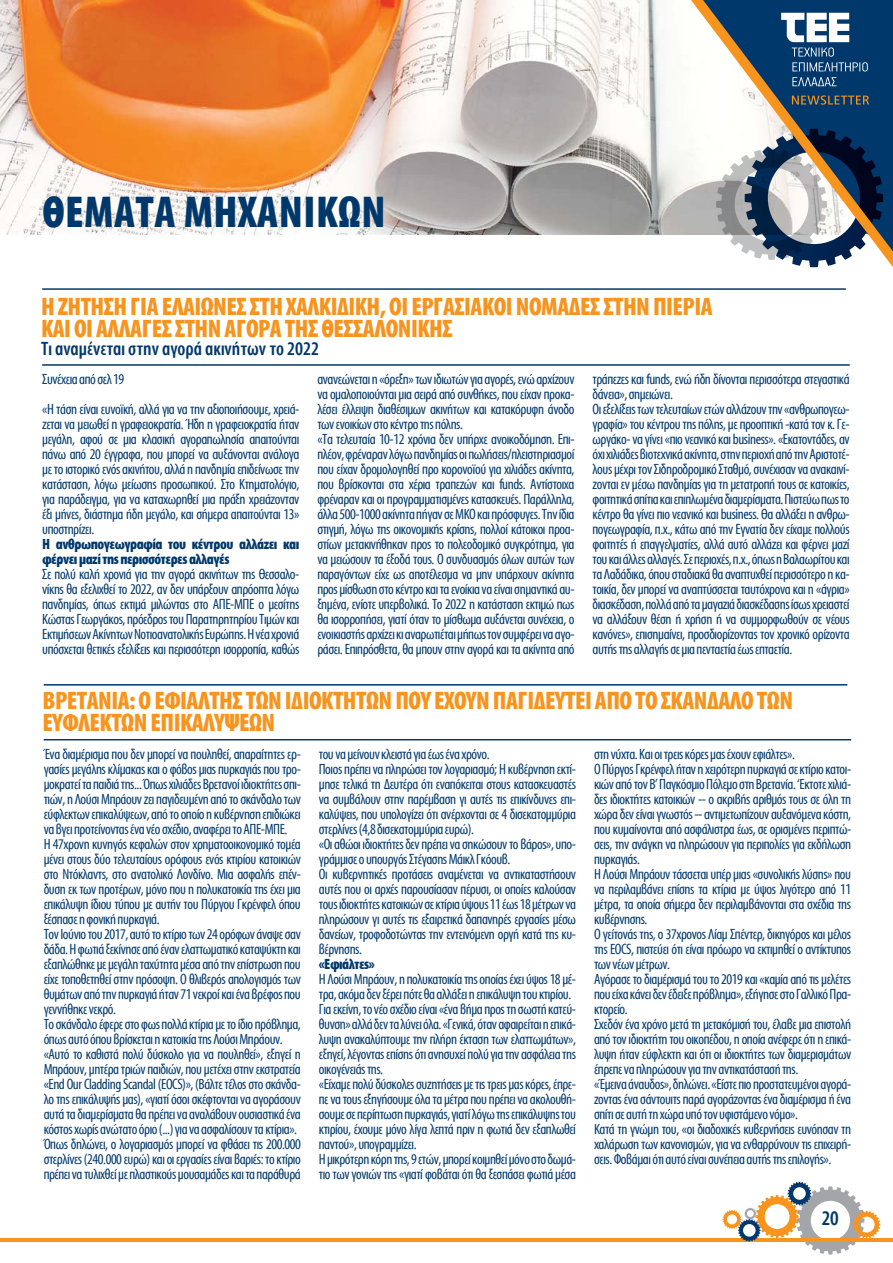
<style>
.page{position:relative;width:893px;height:1263px;background:#fff}
.page>*{position:absolute;margin:0;border:0;box-sizing:border-box;transform-origin:0 0}
.t1{font:700 45px "Myriad Condensed Greek";letter-spacing:.01em;color:#00386c}
.t2{font:700 25.5px/22.5px "Myriad Condensed Greek";letter-spacing:-.02em;color:#f7941e}
.t3{font:500 21px "Myriad Condensed Greek";color:#00386c}
.t4{font:500 19.5px "Myriad Condensed Greek";color:#00386c}
.t5{font:15px/15px "Myriad Condensed Greek";letter-spacing:-.03em;color:#00386c}
.t6{font:700 15px/15px "Myriad Condensed Greek";letter-spacing:-.03em;color:#00386c}
</style>
<div class="page">
<hr style="left:0;top:1238px;width:893px;height:3px;background:#f7941e">
<svg style="left:723px;top:1182px;width:157px;height:72px"></svg>
<img style="left:0;top:0;width:691px;height:234px">
<svg style="left:691px;top:0;width:202px;height:267px"></svg>
<svg style="left:792px;top:95px;width:77px;height:10px"></svg>
<svg style="left:781px;top:13px;width:87px;height:58px"></svg>
<svg style="left:792px;top:77px;width:45px;height:9px"></svg>
<hr style="left:44px;top:739px;width:807px;height:1px;background:#00386c">
<hr style="left:44px;top:684px;width:803px;height:1px;background:#00386c">
<hr style="left:42px;top:364px;width:808px;height:2px;background:#00386c">
<hr style="left:42px;top:288px;width:804px;height:2px;background:#00386c">
<h1 class="t1" style="left:43px;top:189px;width:345px">ΘΕΜΑΤΑ ΜΗΧΑΝΙΚΩΝ</h1>
<h2 class="t2" style="left:41px;top:296px;width:673px">Η ΖΗΤΗΣΗ ΓΙΑ ΕΛΑΙΩΝΕΣ ΣΤΗ ΧΑΛΚΙΔΙΚΗ, ΟΙ ΕΡΓΑΣΙΑΚΟΙ ΝΟΜΑΔΕΣ ΣΤΗΝ ΠΙΕΡΙΑ<br>ΚΑΙ ΟΙ ΑΛΛΑΓΕΣ ΣΤΗΝ ΑΓΟΡΑ ΤΗΣ ΘΕΣΣΑΛΟΝΙΚΗΣ</h2>
<h3 class="t4" style="left:41px;top:339px;width:280px">Τι αναμένεται στην αγορά ακινήτων το 2022</h3>
<p class="t5" style="left:42px;top:365px;width:259px;line-height:30px">Συνέχεια από σελ 19<br>«Η τάση είναι ευνοϊκή, αλλά για να την αξιοποιήσουμε, χρειά-</p>
<p class="t5" style="left:42px;top:418px;width:259px;text-align:justify">ζεται να μειωθεί η γραφειοκρατία. Ήδη η γραφειοκρατία ήταν μεγάλη, αφού σε μια κλασική αγοραπωλησία απαιτούνται πάνω από 20 έγγραφα, που μπορεί να αυξάνονται ανάλογα με το ιστορικό ενός ακινήτου, αλλά η πανδημία επιδείνωσε την κατάσταση, λόγω μείωσης προσωπικού. Στο Κτηματολόγιο, για παράδειγμα, για να καταχωρηθεί μια πράξη χρειάζονταν έξι μήνες, διάστημα ήδη μεγάλο, και σήμερα απαιτούνται 13» υποστηρίζει.</p>
<p class="t6" style="left:42px;top:537px;width:259px">Η ανθρωπογεωγραφία του κέντρου αλλάζει και φέρνει μαζί της περισσότερες αλλαγές</p>
<p class="t5" style="left:42px;top:568px;width:259px;text-align:justify">Σε πολύ καλή χρονιά για την αγορά ακινήτων της Θεσσαλο&shy;νίκης θα εξελιχθεί το 2022, αν δεν υπάρξουν απρόοπτα λόγω πανδημίας, όπως εκτιμά μιλώντας στο ΑΠΕ-ΜΠΕ ο μεσίτης Κώστας Γεωργάκος, πρόεδρος του Παρατηρητηρίου Τιμών και Εκτιμήσεων Ακίνητων Νοτιοανατολικής Ευρώπης. Η νέα χρονιά υπόσχεται θετικές εξελίξεις και περισσότερη ισορροπία, καθώς</p>
<p class="t5" style="left:317px;top:373px;width:259px">ανανεώνεται η «όρεξη» των ιδιωτών για αγορές, ενώ αρχίζουν να ομαλοποιούνται μια σειρά από συνθήκες, που είχαν προκα&shy;λέσει έλλειψη διαθέσιμων ακινήτων και κατακόρυφη άνοδο των ενοικίων στο κέντρο της πόλης.<br>«Τα τελευταία 10-12 χρόνια δεν υπήρχε ανοικοδόμηση. Επι&shy;πλέον, φρέναραν λόγω πανδημίας οι πωλήσεις/πλειστηριασμοί που είχαν δρομολογηθεί προ κορονοϊού για χιλιάδες ακίνητα, που βρίσκονται στα χέρια τραπεζών και funds. Αντίστοιχα φρέναραν και οι προγραμματισμένες κατασκευές. Παράλληλα, άλλα 500-1000 ακίνητα πήγαν σε ΜΚΟ και πρόσφυγες. Την ίδια στιγμή, λόγω της οικονομικής κρίσης, πολλοί κάτοικοι προα&shy;στίων μετακινήθηκαν προς το πολεοδομικό συγκρότημα, για να μειώσουν τα έξοδά τους. Ο συνδυασμός όλων αυτών των παραγόντων είχε ως αποτέλεσμα να μην υπάρχουν ακίνητα προς μίσθωση στο κέντρο και τα ενοίκια να είναι σημαντικά αυ&shy;ξημένα, ενίοτε υπερβολικά. Το 2022 η κατάσταση εκτιμώ πως θα ισορροπήσει, γιατί όταν το μίσθωμα αυξάνεται συνέχεια, ο ενοικιαστής αρχίζει κι αναρωτιέται μήπως τον συμφέρει να αγο&shy;ράσει. Επιπρόσθετα, θα μπουν στην αγορά και τα ακίνητα από</p>
<p class="t5" style="left:592px;top:373px;width:259px">τράπεζες και funds, ενώ ήδη δίνονται περισσότερα στεγαστικά δάνεια», σημειώνει.<br>Οι εξελίξεις των τελευταίων ετών αλλάζουν την «ανθρωπογεω&shy;γραφία» του κέντρου της πόλης, με προοπτική -κατά τον κ. Γε&shy;ωργάκο- να γίνει «πιο νεανικό και business». «Εκατοντάδες, αν όχι χιλιάδες βιοτεχνικά ακίνητα, στην περιοχή από την Αριστοτέ&shy;λους μέχρι τον Σιδηροδρομικό Σταθμό, συνέχισαν να ανακαινί&shy;ζονται εν μέσω πανδημίας για τη μετατροπή τους σε κατοικίες, φοιτητικά σπίτια και επιπλωμένα διαμερίσματα. Πιστεύω πως το κέντρο θα γίνει πιο νεανικό και business. Θα αλλάξει η ανθρω&shy;πογεωγραφία, π.χ., κάτω από την Εγνατία δεν είχαμε πολλούς φοιτητές ή επαγγελματίες, αλλά αυτό αλλάζει και φέρνει μαζί του και άλλες αλλαγές. Σε περιοχές, π.χ., όπως η Βαλαωρίτου και τα Λαδάδικα, όπου σταδιακά θα αναπτυχθεί περισσότερο η κα&shy;τοικία, δεν μπορεί να αναπτύσσεται ταυτόχρονα και η «άγρια» διασκέδαση, πολλά από τα μαγαζιά διασκέδασης ίσως χρειαστεί να αλλάξουν θέση ή χρήση ή να συμμορφωθούν σε νέους κανόνες», επισημαίνει, προσδιορίζοντας τον χρονικό ορίζοντα αυτής της αλλαγής σε μια πενταετία έως επταετία.</p>
<h2 class="t2" style="left:43px;top:690px;width:752px">ΒΡΕΤΑΝΙΑ: Ο ΕΦΙΑΛΤΗΣ ΤΩΝ ΙΔΙΟΚΤΗΤΩΝ ΠΟΥ ΕΧΟΥΝ ΠΑΓΙΔΕΥΤΕΙ ΑΠΟ ΤΟ ΣΚΑΝΔΑΛΟ ΤΩΝ<br>ΕΥΦΛΕΚΤΩΝ ΕΠΙΚΑΛΥΨΕΩΝ</h2>
<p class="t5" style="left:44px;top:747px;width:259px">Ένα διαμέρισμα που δεν μπορεί να πουληθεί, απαραίτητες ερ&shy;γασίες μεγάλης κλίμακας και ο φόβος μιας πυρκαγιάς που τρο&shy;μοκρατεί τα παιδιά της... Όπως χιλιάδες Βρετανοί ιδιοκτήτες σπι&shy;τιών, η Λούσι Μπράουν ζει παγιδευμένη από το σκάνδαλο των εύφλεκτων επικαλύψεων, από το οποίο η κυβέρνηση επιδιώκει να βγει προτείνοντας ένα νέο σχέδιο, αναφέρει το ΑΠΕ-ΜΠΕ.<br>Η 47χρονη κυνηγός κεφαλών στον χρηματοοικονομικό τομέα μένει στους δύο τελευταίους ορόφους ενός κτιρίου κατοικιών στο Ντόκλαντς, στο ανατολικό Λονδίνο. Μια ασφαλής επέν&shy;δυση εκ των προτέρων, μόνο που η πολυκατοικία της έχει μια επικάλυψη ίδιου τύπου με αυτήν του Πύργου Γκρένφελ όπου ξέσπασε η φονική πυρκαγιά.<br>Τον Ιούνιο του 2017, αυτό το κτίριο των 24 ορόφων άναψε σαν δάδα. Η φωτιά ξεκίνησε από έναν ελαττωματικό καταψύκτη και εξαπλώθηκε με μεγάλη ταχύτητα μέσα από την επίστρωση που είχε τοποθετηθεί στην πρόσοψη. Ο θλιβερός απολογισμός των θυμάτων από την πυρκαγιά ήταν 71 νεκροί και ένα βρέφος που γεννήθηκε νεκρό.<br>Το σκάνδαλο έφερε στο φως πολλά κτίρια με το ίδιο πρόβλημα, όπως αυτό όπου βρίσκεται η κατοικία της Λούσι Μπράουν. «Αυτό το καθιστά πολύ δύσκολο για να πουληθεί», εξηγεί η Μπράουν, μητέρα τριών παιδιών, που μετέχει στην εκστρατεία «End Our Cladding Scandal (EOCS)», (Βάλτε τέλος στο σκάνδα&shy;λο της επικάλυψής μας), «γιατί όσοι σκέφτονται να αγοράσουν αυτά τα διαμερίσματα θα πρέπει να αναλάβουν ουσιαστικά ένα κόστος χωρίς ανώτατο όριο (...) για να ασφαλίσουν τα κτίρια».<br>Όπως δηλώνει, ο λογαριασμός μπορεί να φθάσει τις 200.000 στερλίνες (240.000 ευρώ) και οι εργασίες είναι βαριές: το κτίριο πρέπει να τυλιχθεί με πλαστικούς μουσαμάδες και τα παράθυρά</p>
<p class="t5" style="left:319px;top:747px;width:259px">του να μείνουν κλειστά για έως ένα χρόνο.<br>Ποιος πρέπει να πληρώσει τον λογαριασμό; Η κυβέρνηση εκτί&shy;μησε τελικά τη Δευτέρα ότι εναπόκειται στους κατασκευαστές να συμβάλουν στην παρέμβαση γι αυτές τις επικίνδυνες επι&shy;καλύψεις, που υπολογίζει ότι ανέρχονται σε 4 δισεκατομμύρια στερλίνες (4,8 δισεκατομμύρια ευρώ).<br>«Οι αθώοι ιδιοκτήτες δεν πρέπει να σηκώσουν το βάρος», υπο&shy;γράμμισε ο υπουργός Στέγασης Μάικλ Γκόουβ.<br>Οι κυβερνητικές προτάσεις αναμένεται να αντικαταστήσουν αυτές που οι αρχές παρουσίασαν πέρυσι, οι οποίες καλούσαν τους ιδιοκτήτες κατοικιών σε κτίρια ύψους 11 έως 18 μέτρων να πληρώσουν γι αυτές τις εξαιρετικά δαπανηρές εργασίες μέσω δανείων, τροφοδοτώντας την εντεινόμενη οργή κατά της κυ&shy;βέρνησης.</p>
<p class="t6" style="left:319px;top:957px;width:58px">«Εφιάλτες»</p>
<p class="t5" style="left:319px;top:972px;width:259px">Η Λούσι Μπράουν, η πολυκατοικία της οποίας έχει ύψος 18 μέ&shy;τρα, ακόμα δεν ξέρει πότε θα αλλάξει η επικάλυψη του κτιρίου.<br>Για εκείνη, το νέο σχέδιο είναι «ένα βήμα προς τη σωστή κατεύ&shy;θυνση» αλλά δεν τα λύνει όλα. «Γενικά, όταν αφαιρείται η επικά&shy;λυψη ανακαλύπτουμε την πλήρη έκταση των ελαττωμάτων», εξηγεί, λέγοντας επίσης ότι ανησυχεί πολύ για την ασφάλεια της οικογένειάς της.<br>«Είχαμε πολύ δύσκολες συζητήσεις με τις τρεις μας κόρες, έπρε&shy;πε να τους εξηγήσουμε όλα τα μέτρα που πρέπει να ακολουθή&shy;σουμε σε περίπτωση πυρκαγιάς, γιατί λόγω της επικάλυψης του κτιρίου, έχουμε μόνο λίγα λεπτά πριν η φωτιά δεν εξαπλωθεί παντού», υπογραμμίζει.<br>Η μικρότερη κόρη της, 9 ετών, μπορεί κοιμηθεί μόνο στο δωμά&shy;τιο των γονιών της «γιατί φοβάται ότι θα ξεσπάσει φωτιά μέσα</p>
<p class="t5" style="left:594px;top:747px;width:259px">στη νύχτα. Και οι τρεις κόρες μας έχουν εφιάλτες».<br>Ο Πύργος Γκρένφελ ήταν η χειρότερη πυρκαγιά σε κτίριο κατοι&shy;κιών από τον Β’ Παγκόσμιο Πόλεμο στη Βρετανία. ‘Εκτοτε χιλιά&shy;δες ιδιοκτήτες κατοικιών -- ο ακριβής αριθμός τους σε όλη τη χώρα δεν είναι γνωστός -- αντιμετωπίζουν αυξανόμενα κόστη, που κυμαίνονται από ασφάλιστρα έως, σε ορισμένες περιπτώ&shy;σεις, την ανάγκη να πληρώσουν για περιπολίες για εκδήλωση πυρκαγιάς.<br>Η Λούσι Μπράουν τάσσεται υπέρ μιας «συνολικής λύσης» που να περιλαμβάνει επίσης τα κτίρια με ύψος λιγότερο από 11 μέτρα, τα οποία σήμερα δεν περιλαμβάνονται στα σχέδια της κυβέρνησης.<br>Ο γείτονάς της, ο 37χρονος Λίαμ Σπέντερ, δικηγόρος και μέλος της EOCS, πιστεύει ότι είναι πρόωρο να εκτιμηθεί ο αντίκτυπος των νέων μέτρων.<br>Αγόρασε το διαμέρισμά του το 2019 και «καμία από τις μελέτες που είχα κάνει δεν έδειξε πρόβλημα», εξήγησε στο Γαλλικό Πρα&shy;κτορείο.<br>Σχεδόν ένα χρόνο μετά τη μετακόμισή του, έλαβε μια επιστολή από τον ιδιοκτήτη του οικοπέδου, η οποία ανέφερε ότι η επικά&shy;λυψη ήταν εύφλεκτη και ότι οι ιδιοκτήτες των διαμερισμάτων έπρεπε να πληρώσουν για την αντικατάστασή της.<br>«Έμεινα άναυδος», δηλώνει. «Είστε πιο προστατευμένοι αγορά&shy;ζοντας ένα σάντουιτς παρά αγοράζοντας ένα διαμέρισμα ή ένα σπίτι σε αυτή τη χώρα υπό τον υφιστάμενο νόμο».<br>Κατά τη γνώμη του, «οι διαδοχικές κυβερνήσεις ευνόησαν τη χαλάρωση των κανονισμών, για να ενθαρρύνουν τις επιχειρή&shy;σεις. Φοβάμαι ότι αυτό είναι συνέπεια αυτής της επιλογής».</p>
<h3 class="t3" style="left:822px;top:1208px;width:19px">20</h3>
</div>
